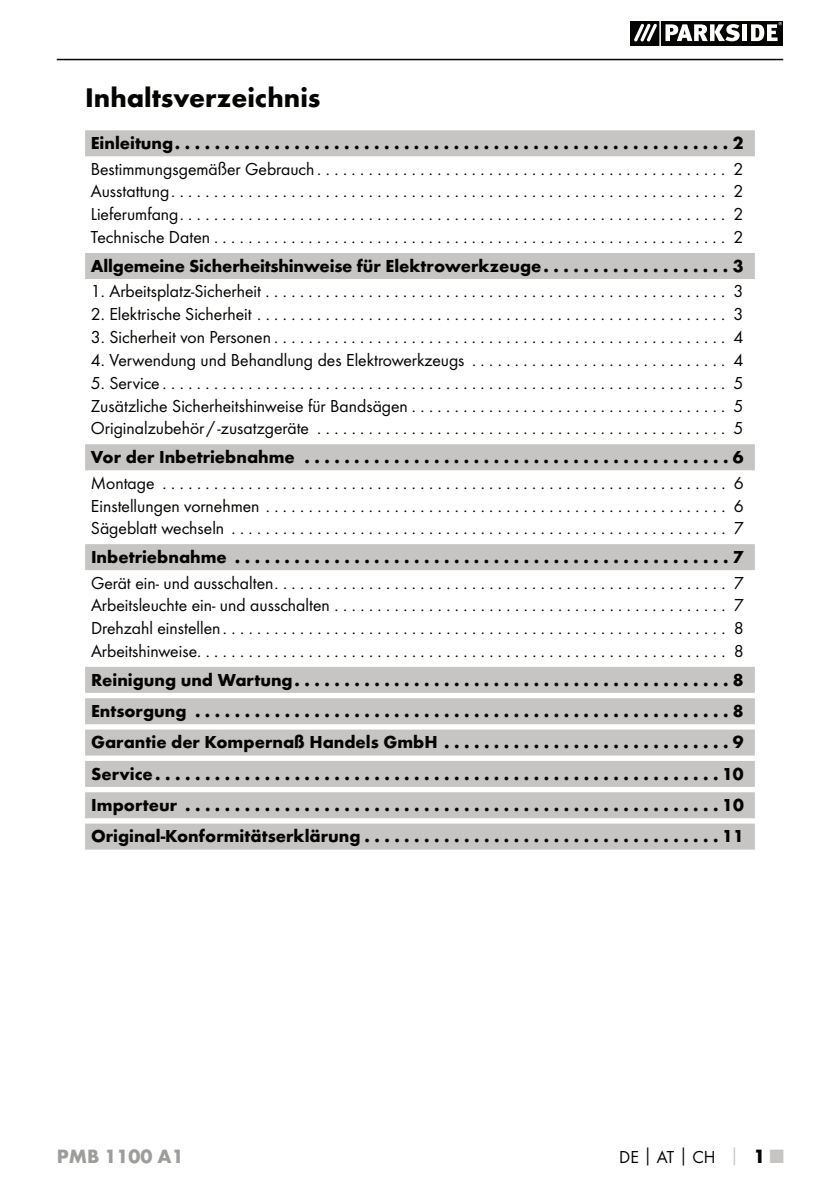
<style>
.page{position:relative;width:840px;height:1191px;background:#fff}
.page>*{position:absolute;margin:0;border:0;box-sizing:border-box;transform-origin:0 0}
.t1{font:700 28px "Futura";color:#040503}
.t2{font:700 20px "Futura";color:#9d9d9c}
.t3{font:18px/22.8px "Futura Boo";color:#040503;text-align:justify}
.t4{font:700 18px/31.4px "Futura";color:#040503;text-align:justify}
.s1{font-family:"Futura";font-weight:700}
.s2{font-family:"Futura";font-weight:700;color:#c6c5c4}
.s3{font-family:"Futura";font-weight:700;font-size:20px}
.s4{font-family:"Futura";font-weight:700;font-size:20px;color:#c6c5c4}
</style>
<div class="page">
<hr style="left:57px;top:59px;width:725px;height:1px;background:#040503">
<svg style="left:630px;top:21px;width:152px;height:24px"></svg>
<div style="left:85px;top:130px;width:669px;height:26px;background:#c6c5c4"></div>
<div style="left:85px;top:253px;width:669px;height:26px;background:#c6c5c4"></div>
<div style="left:85px;top:444px;width:669px;height:26px;background:#c6c5c4"></div>
<div style="left:85px;top:544px;width:669px;height:26px;background:#c6c5c4"></div>
<div style="left:85px;top:667px;width:669px;height:26px;background:#c6c5c4"></div>
<div style="left:85px;top:698px;width:669px;height:26px;background:#c6c5c4"></div>
<div style="left:85px;top:729px;width:669px;height:26px;background:#c6c5c4"></div>
<div style="left:85px;top:761px;width:669px;height:26px;background:#c6c5c4"></div>
<div style="left:85px;top:792px;width:669px;height:26px;background:#c6c5c4"></div>
<div style="left:85px;top:823px;width:669px;height:26px;background:#c6c5c4"></div>
<h1 class="t1" style="left:85px;top:87px;width:237px">Inhaltsverzeichnis</h1>
<p class="t4" style="left:91px;top:129px;width:653px">Einleitung ........................................................2</p>
<p class="t3" style="left:91px;top:158px;width:653px">Bestimmungsgemäßer Gebrauch ................................................ 2<br>Ausstattung ................................................................. 2<br>Lieferumfang ................................................................ 2<br>Technische Daten ............................................................ 2</p>
<p class="t4" style="left:91px;top:251px;width:653px">Allgemeine Sicherheitshinweise für Elektrowerkzeuge . . . . . . . . . . . . . . . . . . . 3</p>
<p class="t3" style="left:91px;top:281px;width:653px">1. Arbeitsplatz-Sicherheit ...................................................... 3</p>
<p class="t3" style="left:91px;top:304px;width:653px">2. Elektrische Sicherheit ....................................................... 3</p>
<p class="t3" style="left:91px;top:326px;width:653px">3. Sicherheit von Personen ..................................................... 4</p>
<p class="t3" style="left:91px;top:349px;width:653px">4. Verwendung und Behandlung des Elektrowerkzeugs . . . . . . . . . . . . . . . . . . . . . . . . . . . . . . 4</p>
<p class="t3" style="left:91px;top:372px;width:653px">5. Service .................................................................. 5<br>Zusätzliche Sicherheitshinweise für Bandsägen . . . . . . . . . . . . . . . . . . . . . . . . . . . . . . . . . . . . . 5<br>Originalzubehör / -zusatzgeräte ................................................ 5</p>
<p class="t4" style="left:91px;top:443px;width:653px">Vor der Inbetriebnahme ...........................................6</p>
<p class="t3" style="left:91px;top:472px;width:654px">Montage .................................................................. 6<br>Einstellungen vornehmen ...................................................... 6<br>Sägeblatt wechseln .......................................................... 7</p>
<p class="t4" style="left:91px;top:543px;width:653px">Inbetriebnahme ..................................................7</p>
<p class="t3" style="left:91px;top:572px;width:653px">Gerät ein- und ausschalten ..................................................... 7<br>Arbeitsleuchte ein- und ausschalten .............................................. 7<br>Drehzahl einstellen ........................................................... 8<br>Arbeitshinweise. . . . . . . . . . . . . . . . . . . . . . . . . . . . . . . . . . . . . . . . . . . . . . . . . . . . . . . . . . . . . . 8</p>
<p class="t4" style="left:91px;top:665px;width:654px">Reinigung und Wartung ............................................8<br>Entsorgung ......................................................8<br>Garantie der Kompernaß Handels GmbH .............................9<br>Service .........................................................10<br>Importeur ......................................................10<br>Original-Konformitätserklärung ....................................11</p>
<p class="t2" style="left:57px;top:1148px;width:128px">PMB 1100 A1</p>
<p class="t3" style="left:618px;top:1146px;width:166px">DE<span class="s1">│</span>AT<span class="s1">│</span>CH <span class="s2">│</span> <span class="s3">1</span> <span class="s4">■</span></p>
</div>
